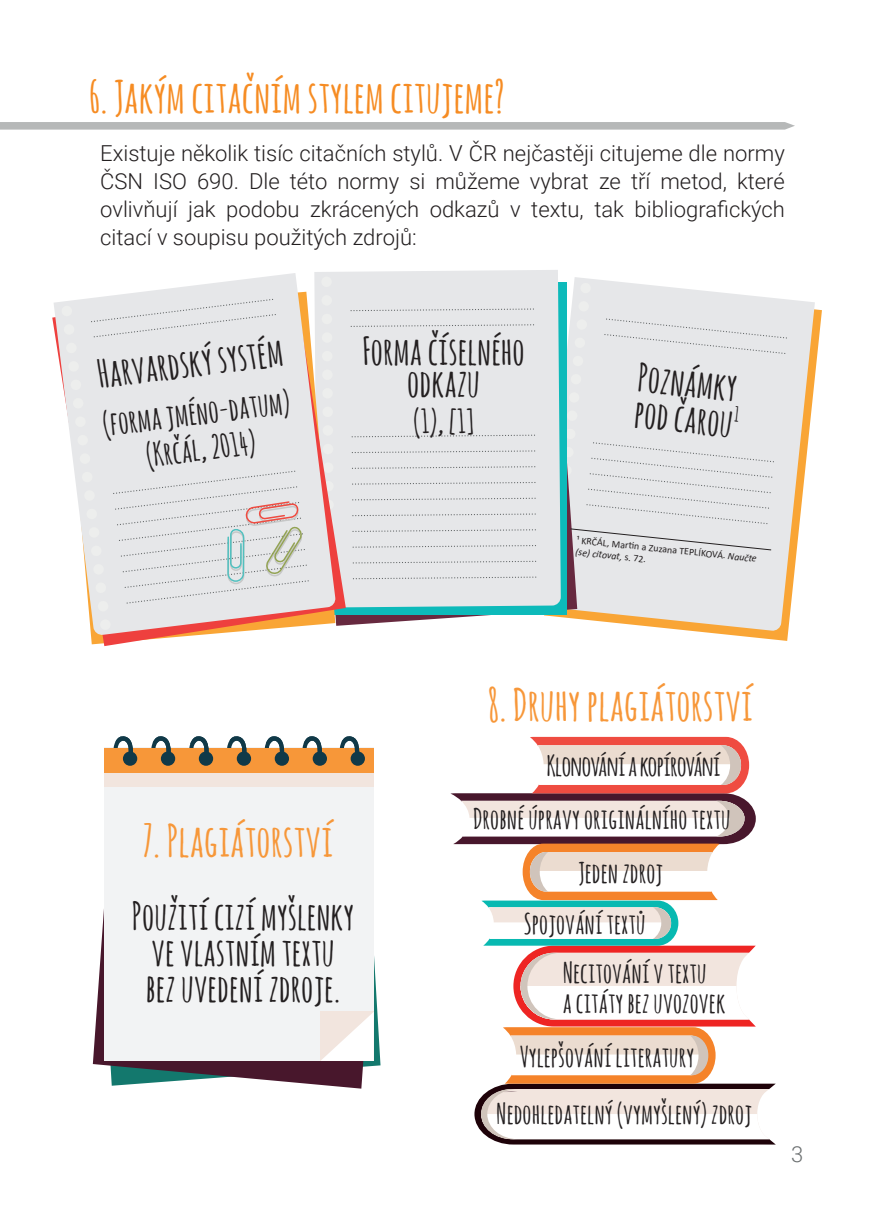
<style>
.page{position:relative;width:874px;height:1225px;background:#fff}
.page>*{position:absolute;margin:0;border:0;box-sizing:border-box;transform-origin:0 0}
.t1{font:700 44px "Amatic SC";color:#f79739}
.t2{font:700 44px "Amatic SC";color:#f68c23}
.t3{font:700 38px/36px "Amatic SC";color:#231f20;text-align:center}
.t4{font:700 32px "Amatic SC";color:#231f20}
.t5{font:700 28px "Amatic SC";color:#231f20}
.t6{font:700 28px "Amatic";color:#231f20}
.t7{font:300 22px/28px "Roboto";color:#231f20;text-align:justify}
.t8{font:300 22px "Roboto";color:#6a6e6f}
.t9{font:10px/12px "Calibri";color:#231f20}
.s1{font-style:italic}
</style>
<div class="page">
<svg style="left:0;top:122px;width:794px;height:8px;background:#babbbb"></svg>
<svg style="left:693px;top:302px;width:128px;height:339px"></svg>
<svg style="left:566px;top:277px;width:248px;height:354px;background:#eae5e0"></svg>
<div style="left:568px;top:392px;width:11px;height:11px;background:#edeeed;border-radius:50%"></div>
<div style="left:570px;top:374px;width:11px;height:11px;background:#edeeed;border-radius:50%"></div>
<div style="left:572px;top:355px;width:11px;height:11px;background:#edeeed;border-radius:50%"></div>
<div style="left:574px;top:337px;width:11px;height:11px;background:#edeeed;border-radius:50%"></div>
<div style="left:576px;top:319px;width:11px;height:11px;background:#edeeed;border-radius:50%"></div>
<div style="left:578px;top:301px;width:11px;height:11px;background:#edeeed;border-radius:50%"></div>
<div style="left:580px;top:283px;width:11px;height:10px;background:#edeeed;border-radius:50%"></div>
<div style="left:604px;top:318px;width:182px;height:36px;background:#e6e7e9"></div>
<svg style="left:345px;top:309px;width:232px;height:317px"></svg>
<div style="left:322px;top:282px;width:244px;height:333px;background:#0dbaba"></div>
<div style="left:314px;top:270px;width:246px;height:337px;background:#e6e7e9"></div>
<svg style="left:350px;top:308px;width:183px;height:3px"></svg>
<svg style="left:350px;top:324px;width:184px;height:3px"></svg>
<svg style="left:351px;top:434px;width:184px;height:3px"></svg>
<svg style="left:351px;top:450px;width:184px;height:3px"></svg>
<svg style="left:352px;top:466px;width:183px;height:3px"></svg>
<svg style="left:352px;top:482px;width:183px;height:3px"></svg>
<svg style="left:352px;top:498px;width:183px;height:2px"></svg>
<svg style="left:352px;top:513px;width:183px;height:3px"></svg>
<svg style="left:352px;top:529px;width:183px;height:3px"></svg>
<svg style="left:352px;top:545px;width:183px;height:3px"></svg>
<svg style="left:352px;top:561px;width:184px;height:2px"></svg>
<svg style="left:353px;top:576px;width:183px;height:3px"></svg>
<svg style="left:52px;top:279px;width:293px;height:367px"></svg>
<svg style="left:53px;top:273px;width:282px;height:362px;fill:#e6e7e9"></svg>
<div style="left:100px;top:619px;width:11px;height:11px;background:#edeeed;border-radius:50%"></div>
<div style="left:97px;top:600px;width:12px;height:12px;background:#edeeed;border-radius:50%"></div>
<div style="left:95px;top:582px;width:11px;height:11px;background:#edeeed;border-radius:50%"></div>
<div style="left:93px;top:564px;width:11px;height:11px;background:#edeeed;border-radius:50%"></div>
<div style="left:91px;top:545px;width:11px;height:11px;background:#edeeed;border-radius:50%"></div>
<div style="left:88px;top:527px;width:12px;height:11px;background:#edeeed;border-radius:50%"></div>
<div style="left:86px;top:508px;width:11px;height:11px;background:#edeeed;border-radius:50%"></div>
<div style="left:84px;top:490px;width:11px;height:11px;background:#edeeed;border-radius:50%"></div>
<div style="left:82px;top:471px;width:11px;height:11px;background:#edeeed;border-radius:50%"></div>
<div style="left:79px;top:453px;width:11px;height:11px;background:#edeeed;border-radius:50%"></div>
<div style="left:77px;top:434px;width:11px;height:12px;background:#edeeed;border-radius:50%"></div>
<div style="left:75px;top:416px;width:11px;height:11px;background:#edeeed;border-radius:50%"></div>
<div style="left:73px;top:398px;width:11px;height:11px;background:#edeeed;border-radius:50%"></div>
<div style="left:70px;top:379px;width:11px;height:11px;background:#edeeed;border-radius:50%"></div>
<div style="left:68px;top:361px;width:11px;height:11px;background:#edeeed;border-radius:50%"></div>
<div style="left:66px;top:342px;width:11px;height:11px;background:#edeeed;border-radius:50%"></div>
<div style="left:63px;top:324px;width:12px;height:11px;background:#edeeed;border-radius:50%"></div>
<div style="left:61px;top:305px;width:11px;height:12px;background:#edeeed;border-radius:50%"></div>
<svg style="left:113px;top:470px;width:195px;height:133px;background:#e0e0e1"></svg>
<div style="left:91px;top:299px;width:185px;height:38px;background:#e6e7e9"></div>
<svg style="left:569px;top:442px;width:204px;height:109px;background:#e1e2e4"></svg>
<svg style="left:450px;top:737px;width:325px;height:407px"></svg>
<svg style="left:371px;top:888px;width:9px;height:179px"></svg>
<svg style="left:93px;top:909px;width:278px;height:179px;fill:#48172c"></svg>
<div style="left:104px;top:748px;width:269px;height:313px;background:#f2f3f4"></div>
<div style="left:104px;top:748px;width:269px;height:38px;background:#f2e5de"></div>
<div style="left:104px;top:748px;width:269px;height:24px;background:#f79739"></div>
<svg style="left:320px;top:1011px;width:53px;height:50px"></svg>
<div style="left:274px;top:751px;width:15px;height:15px;background:#103948;border-radius:50%"></div>
<div style="left:312px;top:751px;width:15px;height:15px;background:#103948;border-radius:50%"></div>
<div style="left:350px;top:751px;width:15px;height:15px;background:#103948;border-radius:50%"></div>
<div style="left:123px;top:751px;width:14px;height:15px;background:#103948;border-radius:50%"></div>
<div style="left:161px;top:751px;width:14px;height:15px;background:#103948;border-radius:50%"></div>
<div style="left:199px;top:751px;width:14px;height:15px;background:#103948;border-radius:50%"></div>
<div style="left:237px;top:751px;width:14px;height:15px;background:#103948;border-radius:50%"></div>
<svg style="left:113px;top:736px;width:20px;height:23px"></svg>
<svg style="left:151px;top:736px;width:20px;height:24px"></svg>
<svg style="left:188px;top:736px;width:21px;height:24px"></svg>
<svg style="left:226px;top:736px;width:21px;height:24px"></svg>
<svg style="left:264px;top:736px;width:20px;height:24px"></svg>
<svg style="left:302px;top:736px;width:20px;height:24px"></svg>
<svg style="left:339px;top:736px;width:20px;height:24px"></svg>
<div style="left:112px;top:748px;width:7px;height:9px;background:#f79739"></div>
<div style="left:149px;top:748px;width:7px;height:9px;background:#f79739"></div>
<div style="left:186px;top:748px;width:8px;height:9px;background:#f79739"></div>
<div style="left:224px;top:748px;width:8px;height:9px;background:#f79739"></div>
<div style="left:262px;top:748px;width:7px;height:9px;background:#f79739"></div>
<div style="left:300px;top:748px;width:7px;height:9px;background:#f79739"></div>
<div style="left:337px;top:748px;width:8px;height:9px;background:#f79739"></div>
<svg style="left:732px;top:406px;width:8px;height:16px"></svg>
<p class="t2" style="left:89px;top:65px;width:417px">6. Jakým citačním stylem citujeme?</p>
<p class="t7" style="left:100px;top:138px;width:685px">Existuje několik tisíc citačních stylů. V ČR nejčastěji citujeme dle normy ČSN ISO 690. Dle této normy si můžeme vybrat ze tří metod, které ovlivňují jak podobu zkrácených odkazů v textu, tak bibliografických citací v soupisu použitých zdrojů:</p>
<p class="t3" style="left:95px;top:355px;width:188px;rotate:-7deg">Harvardský systém</p>
<p class="t4" style="left:100px;top:401px;width:190px;rotate:-7deg">(forma jméno-datum)</p>
<p class="t4" style="left:143px;top:432px;width:112px;rotate:-7deg">(Krčál, 2014)</p>
<p class="t3" style="left:362px;top:334px;width:164px;line-height:32px">Forma číselného odkazu</p>
<p class="t4" style="left:413px;top:398px;width:62px">(1), [1]</p>
<p class="t3" style="left:639px;top:358px;width:101px;rotate:6deg">Poznámky</p>
<p class="t3" style="left:636px;top:394px;width:100px;rotate:6deg">pod čarou</p>
<p class="t9" style="left:577px;top:533px;width:182px;rotate:6deg">¹ KRČÁL, Martin a Zuzana TEPLÍKOVÁ. <span class="s1">Naučte (se) citovat,</span> s. 72.</p>
<p class="t1" style="left:143px;top:809px;width:192px">7. Plagiátorství</p>
<p class="t3" style="left:132px;top:896px;width:224px">Použití cizí myšlenky ve vlastním textu bezuvedení zdroje.</p>
<p class="t1" style="left:487px;top:673px;width:267px">8. Druhy plagiátorství</p>
<p class="t6" style="left:546px;top:745px;width:175px">Klonování a kopírování</p>
<p class="t5" style="left:473px;top:799px;width:259px">Drobné úpravy originálního textu</p>
<p class="t5" style="left:578px;top:853px;width:86px">Jeden zdroj</p>
<p class="t5" style="left:523px;top:904px;width:123px">Spojování textů</p>
<p class="t5" style="left:562px;top:952px;width:145px">Necitování v textu</p>
<p class="t5" style="left:562px;top:982px;width:164px">a citáty bez uvozovek</p>
<p class="t5" style="left:519px;top:1036px;width:176px">Vylepšování literatury</p>
<p class="t5" style="left:496px;top:1093px;width:257px">Nedohledatelný (vymyšlený) zdroj</p>
<p class="t8" style="left:790px;top:1139px;width:14px">3</p>
</div>
